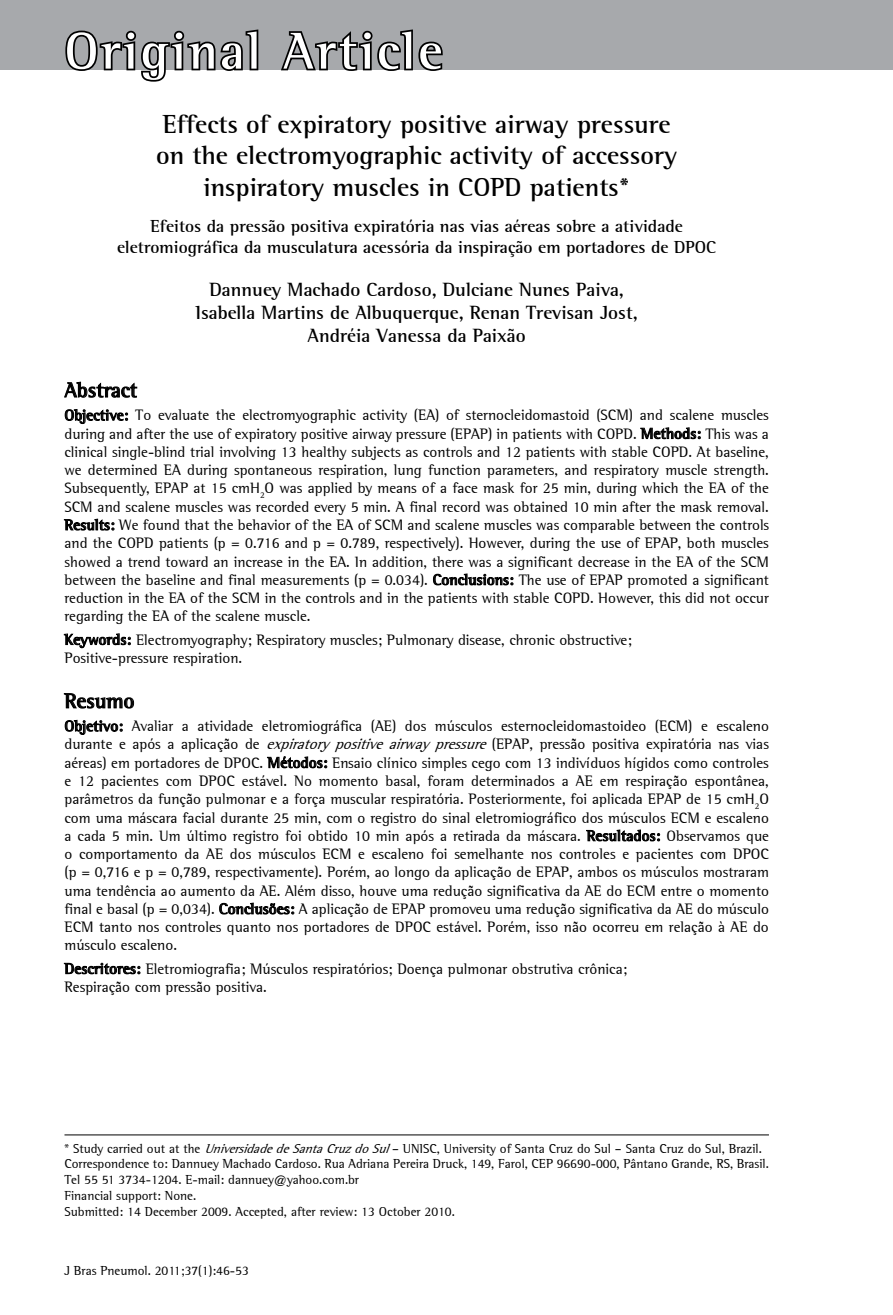
<style>
.page{position:relative;width:893px;height:1315px;background:#fff}
.page>*{position:absolute;margin:0;border:0;box-sizing:border-box;transform-origin:0 0}
.t1{font:700 52.5px "Libre Semi Serif S Si";letter-spacing:.05em;color:#fff}
.t2{font:700 26.25px/31.5px "Libre Semi Serif S Si";color:#000;text-align:center}
.t3{font:700 21px "Libre Semi Serif S Si";color:#000}
.t4{font:700 19.25px/23.1px "Libre Semi Serif S Si";color:#000;text-align:center}
.t5{font:700 17.5px/21px "Libre Semi Serif S Si";color:#000;text-align:center}
.t6{font:15.22px/18.2px "Libre Semi Serif S Si";color:#000;text-align:justify}
.t7{font:13.12px/15.8px "Libre Semi Serif S Si";color:#000}
.s1{font-weight:700}
.s2{font-style:italic}
</style>
<div class="page">
<div style="left:0;top:0;width:893px;height:70px;background:#a7a9ac"></div>
<svg style="left:65px;top:382px;width:72px;height:15px"></svg>
<svg style="left:65px;top:409px;width:63px;height:15px"></svg>
<svg style="left:641px;top:427px;width:59px;height:12px"></svg>
<svg style="left:64px;top:519px;width:50px;height:11px"></svg>
<svg style="left:433px;top:574px;width:80px;height:11px"></svg>
<svg style="left:64px;top:633px;width:67px;height:15px"></svg>
<svg style="left:64px;top:693px;width:70px;height:15px"></svg>
<svg style="left:65px;top:720px;width:57px;height:14px"></svg>
<svg style="left:267px;top:756px;width:60px;height:12px"></svg>
<svg style="left:586px;top:830px;width:74px;height:11px"></svg>
<svg style="left:220px;top:903px;width:74px;height:11px"></svg>
<svg style="left:64px;top:963px;width:76px;height:11px"></svg>
<hr style="left:64px;top:1134px;width:705px;height:1px;background:#000">
<svg style="left:65px;top:29px;width:194px;height:53px"></svg>
<svg style="left:281px;top:29px;width:162px;height:42px"></svg>
<h1 class="t1" style="left:64px;top:19px;width:380px">Original Article</h1>
<h2 class="t2" style="left:156px;top:108px;width:523px">Effects of expiratory positive airway pressure on the electromyographic activity of accessory inspiratory muscles in COPD patients*</h2>
<p class="t5" style="left:117px;top:215px;width:601px">Efeitos da pressão positiva expiratória nas vias aéreas sobre a atividade eletromiográfica da musculatura acessória da inspiração em portadores de DPOC</p>
<p class="t4" style="left:196px;top:278px;width:444px">Dannuey Machado Cardoso, Dulciane Nunes Paiva,<br>Isabella Martins de Albuquerque, Renan Trevisan Jost,<br>Andréia Vanessa da Paixão</p>
<h3 class="t3" style="left:64px;top:377px;width:74px">Abstract</h3>
<p class="t6" style="left:64px;top:406px;width:706px"><span class="s1">Objective:</span> To evaluate the electromyographic activity (EA) of sternocleidomastoid (SCM) and scalene muscles during and after the use of expiratory positive airway pressure (EPAP) in patients with COPD. <span class="s1">Methods:</span> This was a clinical single-blind trial involving 13 healthy subjects as controls and 12 patients with stable COPD. At baseline, we determined EA during spontaneous respiration, lung function parameters, and respiratory muscle strength.<br>Subsequently, EPAP at 15 cmH<sub>2</sub>O was applied by means of a face mask for 25 min, during which the EA of the SCM and scalene muscles was recorded every 5 min. A final record was obtained 10 min after the mask removal.<br><span class="s1">Results:</span> We found that the behavior of the EA of SCM and scalene muscles was comparable between the controls and the COPD patients (p = 0.716 and p = 0.789, respectively). However, during the use of EPAP, both muscles showed a trend toward an increase in the EA. In addition, there was a significant decrease in the EA of the SCM between the baseline and final measurements (p = 0.034). <span class="s1">Conclusions:</span> The use of EPAP promoted a significant reduction in the EA of the SCM in the controls and in the patients with stable COPD. However, this did not occur regarding the EA of the scalene muscle.</p>
<p class="t6" style="left:64px;top:630px;width:569px"><span class="s1">Keywords:</span> Electromyography; Respiratory muscles; Pulmonary disease, chronic obstructive;<br>Positive-pressure respiration.</p>
<h3 class="t3" style="left:64px;top:688px;width:72px">Resumo</h3>
<p class="t6" style="left:64px;top:717px;width:706px"><span class="s1">Objetivo:</span> Avaliar a atividade eletromiográfica (AE) dos músculos esternocleidomastoideo (ECM) e escaleno durante e após a aplicação de <span class="s2">expiratory positiveairway pressure</span>(EPAP, pressão positiva expiratória nas vias aéreas) em portadores de DPOC. <span class="s1">Métodos:</span> Ensaio clínico simples cego com 13 indivíduos hígidos como controles e 12 pacientes com DPOC estável. No momento basal, foram determinados a AE em respiração espontânea, parâmetros da função pulmonar e a força muscular respiratória. Posteriormente, foi aplicada EPAP de 15 cmH<sub>2</sub>O com uma máscara facial durante 25 min, com o registro do sinal eletromiográfico dos músculos ECM e escaleno a cada 5 min. Um último registro foi obtido 10 min após a retirada da máscara. <span class="s1">Resultados:</span> Observamos que o comportamento da AE dos músculos ECM e escaleno foi semelhante nos controles e pacientes com DPOC (p = 0,716 e p = 0,789, respectivamente). Porém, ao longo da aplicação de EPAP, ambos os músculos mostraram uma tendência ao aumento da AE. Além disso, houve uma redução significativa da AE do ECM entre o momento final e basal (p = 0,034). <span class="s1">Conclusões:</span> A aplicação de EPAP promoveu uma redução significativa da AE do músculo ECM tanto nos controles quanto nos portadores de DPOC estável. Porém, isso não ocorreu em relação à AE do músculo escaleno.</p>
<p class="t6" style="left:64px;top:959px;width:564px"><span class="s1">Descritores:</span> Eletromiografia; Músculos respiratórios; Doença pulmonar obstrutiva crônica;<br>Respiração com pressão positiva.</p>
<p class="t7" style="left:64px;top:1140px;width:706px">* Study carried out at the <span class="s2">UniversidadedeSantaCruzdoSul</span>– UNISC, University of Santa Cruz do Sul – Santa Cruz do Sul, Brazil.<br>Correspondence to: Dannuey Machado Cardoso. Rua Adriana Pereira Druck, 149, Farol, CEP 96690-000, Pântano Grande, RS, Brasil.<br>Tel 55 51 3734-1204. E-mail: dannuey@yahoo.com.br<br>Financial support: None.<br>Submitted: 14 December 2009. Accepted, after review: 13 October 2010.</p>
<p class="t7" style="left:64px;top:1263px;width:186px">J Bras Pneumol. 2011;37(1):46-53</p>
</div>
